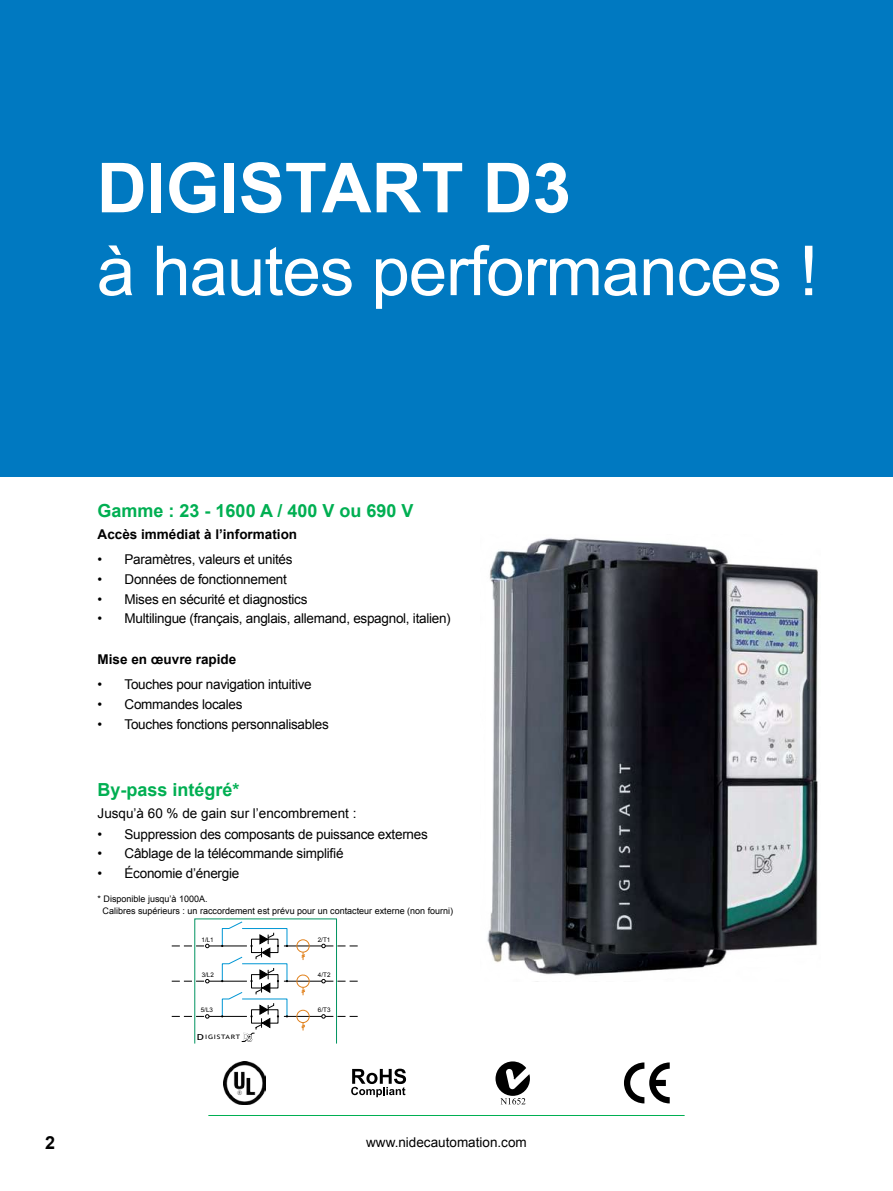
<style>
.page{position:relative;width:893px;height:1191px;background:#fff}
.page>*{position:absolute;margin:0;border:0;box-sizing:border-box;transform-origin:0 0}
.t1{font:69px "Arial";letter-spacing:-.015em;color:#fff}
.t2{font:700 69px "Arial";color:#fff}
.t3{font:700 18px "Arial";color:#00af52}
.t4{font:700 18px "Arial";color:#000}
.t5{font:13.5px "Arial";letter-spacing:-.02em;color:#000}
.t6{font:13.5px "Arial";color:#000}
.t7{font:700 13.5px "Arial";color:#000}
.t8{font:9px/12px "Arial";color:#000}
.t9{font:6.3px "Arial";color:#000}
.t10{font:6.15px "Trebuchet MS";letter-spacing:.1em;color:#000;scale:1.25 1}
.s1{font-size:8.4px}
</style>
<div class="page">
<hr style="left:208px;top:1115px;width:477px;height:1px;background:#00af52">
<img style="left:487px;top:538px;width:331px;height:438px">
<svg style="left:624px;top:1062px;width:46px;height:41px"></svg>
<svg style="left:495px;top:1061px;width:35px;height:43px"></svg>
<svg style="left:351px;top:1068px;width:55px;height:29px"></svg>
<img style="left:223px;top:1061px;width:43px;height:43px">
<div style="left:0;top:0;width:893px;height:476px;background:#0079c1"></div>
<svg style="left:321px;top:1014px;width:37px;height:4px"></svg>
<svg style="left:172px;top:1014px;width:37px;height:4px"></svg>
<svg style="left:172px;top:979px;width:37px;height:4px"></svg>
<svg style="left:321px;top:944px;width:37px;height:4px"></svg>
<svg style="left:172px;top:944px;width:37px;height:4px"></svg>
<svg style="left:321px;top:979px;width:37px;height:4px"></svg>
<hr style="left:209px;top:945px;width:38px;height:1px;background:#000">
<hr style="left:284px;top:945px;width:38px;height:1px;background:#000">
<hr style="left:209px;top:980px;width:38px;height:1px;background:#000">
<hr style="left:284px;top:980px;width:38px;height:1px;background:#000">
<hr style="left:209px;top:1016px;width:38px;height:1px;background:#000">
<hr style="left:284px;top:1016px;width:38px;height:1px;background:#000">
<div style="left:297px;top:1010px;width:13px;height:13px;border:1px solid #e1811c;border-radius:50%"></div>
<div style="left:297px;top:939px;width:13px;height:13px;border:1px solid #e1811c;border-radius:50%"></div>
<svg style="left:301px;top:952px;width:5px;height:8px"></svg>
<svg style="left:296px;top:974px;width:15px;height:21px"></svg>
<svg style="left:301px;top:1022px;width:5px;height:8px"></svg>
<svg style="left:221px;top:921px;width:67px;height:121px"></svg>
<div style="left:251px;top:938px;width:27px;height:15px;border:1px solid #000"></div>
<div style="left:251px;top:974px;width:27px;height:14px;border:1px solid #000"></div>
<div style="left:251px;top:1009px;width:27px;height:14px;border:1px solid #000"></div>
<h1 class="t2" style="left:97px;top:142px;width:476px">DIGISTART D3</h1>
<h1 class="t1" style="left:97px;top:226px;width:723px">à hautes performances !</h1>
<h2 class="t3" style="left:98px;top:498px;width:317px">Gamme : 23 - 1600 A / 400 V ou 690 V</h2>
<p class="t7" style="left:98px;top:525px;width:201px">Accès immédiat à l’information</p>
<p class="t5" style="left:98px;top:550px;width:197px">• Paramètres, valeurs et unités</p>
<p class="t5" style="left:98px;top:570px;width:191px">• Données de fonctionnement</p>
<p class="t5" style="left:98px;top:590px;width:211px">• Mises en sécurité et diagnostics</p>
<p class="t5" style="left:98px;top:609px;width:355px">• Multilingue (français, anglais, allemand, espagnol, italien)</p>
<p class="t7" style="left:98px;top:650px;width:140px">Mise en œuvre rapide</p>
<p class="t5" style="left:98px;top:675px;width:216px">• Touches pour navigation intuitive</p>
<p class="t5" style="left:98px;top:695px;width:146px">• Commandes locales</p>
<p class="t5" style="left:98px;top:715px;width:233px">• Touches fonctions personnalisables</p>
<h2 class="t3" style="left:98px;top:778px;width:144px">By-pass intégré*</h2>
<p class="t6" style="left:98px;top:804px;width:260px">Jusqu’à 60 % de gain sur l’encombrement :</p>
<p class="t5" style="left:98px;top:825px;width:332px">• Suppression des composants de puissance externes</p>
<p class="t5" style="left:98px;top:844px;width:247px">• Câblage de la télécommande simplifié</p>
<p class="t5" style="left:98px;top:864px;width:143px">• Économie d’énergie</p>
<p class="t8" style="left:103px;top:892px;width:352px;text-indent:-5px">* Disponible jusqu’à 1000A.<br>Calibres supérieurs : un raccordement est prévu pour un contacteur externe (non fourni)</p>
<p class="t9" style="left:202px;top:935px;width:14px">1/L1</p>
<p class="t9" style="left:202px;top:970px;width:14px">3/L2</p>
<p class="t9" style="left:201px;top:1005px;width:14px">5/L3</p>
<p class="t10" style="left:197px;top:1033px;width:36px"><span class="s1">D</span>IGISTART</p>
<p class="t9" style="left:318px;top:935px;width:14px">2/T1</p>
<p class="t9" style="left:318px;top:970px;width:14px">4/T2</p>
<p class="t9" style="left:318px;top:1005px;width:14px">6/T3</p>
<h2 class="t4" style="left:45px;top:1130px;width:12px">2</h2>
<p class="t6" style="left:366px;top:1133px;width:162px">www.nidecautomation.com</p>
</div>
